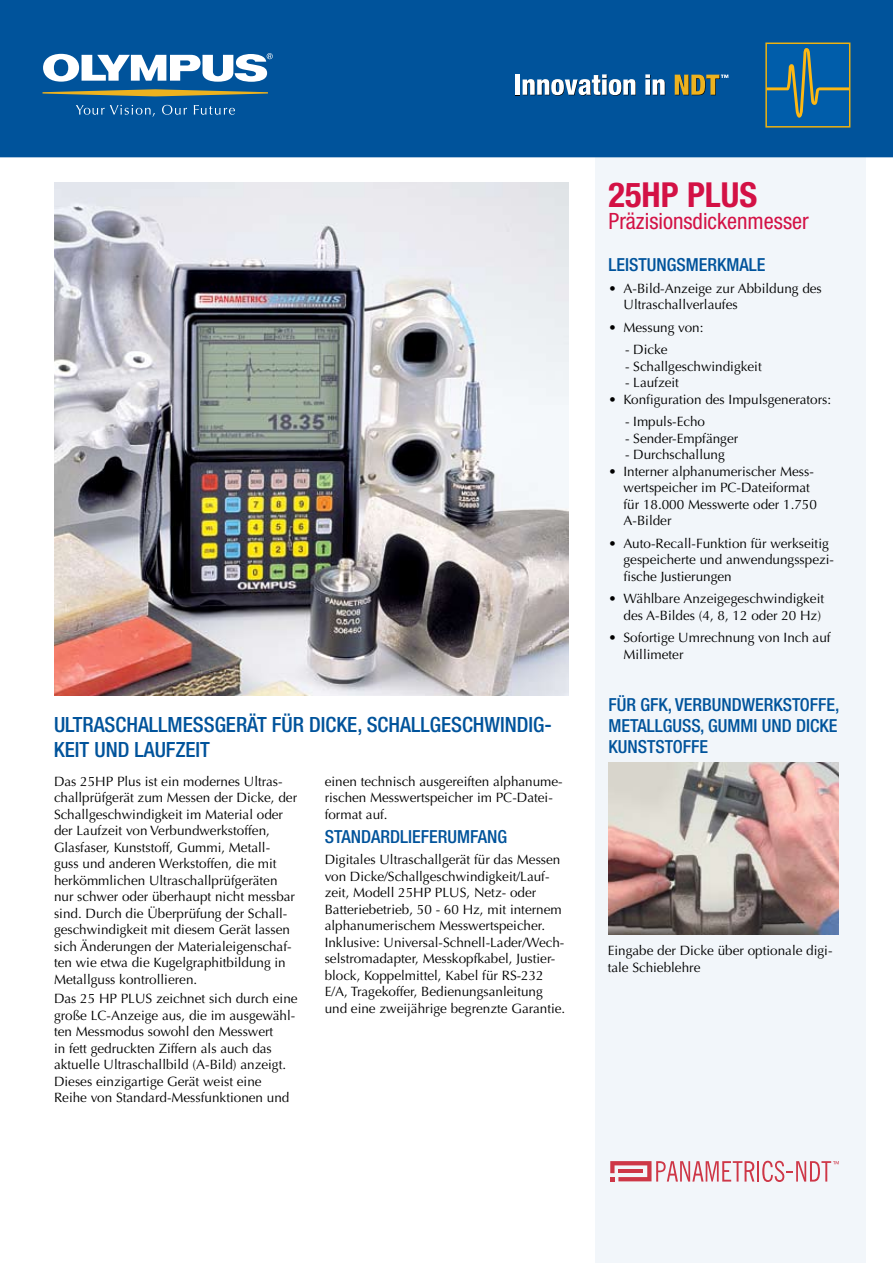
<style>
.page{position:relative;width:893px;height:1263px;background:#fff}
.page>*{position:absolute;margin:0;border:0;box-sizing:border-box;transform-origin:0 0}
.t1{font:700 condensed 34.5px "Helvetica Neue LT Std";color:#d31145}
.t2{font:condensed 22.5px "Helvetica Neue LT Std";color:#d31145}
.t3{font:500 condensed 21px/25.2px "Helvetica Neue LT Std";color:#00539b}
.t4{font:500 condensed 18px/21px "Helvetica Neue LT Std";color:#00539b;text-align:justify}
.t5{font:13.5px/16.5px "Optima LT Std";color:#000}
</style>
<div class="page">
<img style="left:54px;top:182px;width:514px;height:514px">
<div style="left:595px;top:157px;width:271px;height:1106px;background:#f2f6fa"></div>
<div style="left:0;top:0;width:893px;height:157px;background:#00539b"></div>
<div style="left:766px;top:43px;width:84px;height:84px;background:#005daa"></div>
<svg style="left:768px;top:48px;width:79px;height:70px"></svg>
<div style="left:765px;top:43px;width:85px;height:85px;border:2px solid #eeb211"></div>
<svg style="left:43px;top:89px;width:225px;height:7px"></svg>
<svg style="left:43px;top:53px;width:230px;height:29px"></svg>
<svg style="left:76px;top:105px;width:79px;height:12px"></svg>
<svg style="left:162px;top:105px;width:25px;height:10px"></svg>
<svg style="left:194px;top:105px;width:41px;height:10px"></svg>
<div style="left:515px;top:75px;width:5px;height:20px;background:#fff"></div>
<svg style="left:523px;top:74px;width:113px;height:22px"></svg>
<svg style="left:645px;top:74px;width:20px;height:21px"></svg>
<svg style="left:675px;top:75px;width:53px;height:20px"></svg>
<hr style="left:757px;top:1161px;width:2px;height:20px;background:#ce3747">
<svg style="left:762px;top:1161px;width:77px;height:21px"></svg>
<svg style="left:610px;top:1161px;width:144px;height:20px"></svg>
<hr style="left:618px;top:1169px;width:25px;height:4px;background:#ce3747">
<img style="left:608px;top:763px;width:231px;height:171px">
<h3 class="t3" style="left:54px;top:711px;width:499px">ULTRASCHALLMESSGERÄT FÜR DICKE, SCHALLGESCHWINDIG-<br>KEIT UND LAUFZEIT</h3>
<p class="t5" style="left:54px;top:773px;width:245px">Das 25HP Plus ist ein modernes Ultras&shy;challprüfgerät zum Messen der Dicke, der Schallgeschwindigkeit im Material oder der Laufzeit von Verbundwerkstoffen, Glasfaser, Kunststoff, Gummi, Metall&shy;guss und anderen Werkstoffen, die mit herkömmlichen Ultraschallprüfgeräten nur schwer oder überhaupt nicht messbar sind. Durch die Überprüfung der Schall&shy;geschwindigkeit mit diesem Gerät lassen sich Änderungen der Materialeigenschaf&shy;ten wie etwa die Kugelgraphitbildung in Metallguss kontrollieren.</p>
<p class="t5" style="left:54px;top:990px;width:245px">Das 25 HP PLUS zeichnet sich durch eine große LC-Anzeige aus, die im ausgewähl&shy;ten Messmodus sowohl den Messwert<br>in fett gedruckten Ziffern als auch das aktuelle Ultraschallbild (A-Bild) anzeigt.<br>Dieses einzigartige Gerät weist eine Reihe von Standard-Messfunktionen und</p>
<p class="t5" style="left:325px;top:773px;width:240px">einen technisch ausgereiften alphanume&shy;rischen Messwertspeicher im PC-Datei&shy;format auf.</p>
<h3 class="t4" style="left:325px;top:825px;width:184px">STANDARDLIEFERUMFANG</h3>
<p class="t5" style="left:325px;top:852px;width:242px">Digitales Ultraschallgerät für das Messen von Dicke/Schallgeschwindigkeit/Lauf&shy;zeit, Modell 25HP PLUS, Netz- oder Batteriebetrieb, 50 - 60 Hz, mit internem alphanumerischem Messwertspeicher.<br>Inklusive: Universal-Schnell-Lader/Wech&shy;selstromadapter, Messkopfkabel, Justier&shy;block, Koppelmittel, Kabel für RS-232<br>E/A, Tragekoffer, Bedienungsanleitung und eine zweijährige begrenzte Garantie.</p>
<h1 class="t1" style="left:608px;top:174px;width:150px">25HP PLUS</h1>
<h2 class="t2" style="left:608px;top:208px;width:202px">Präzisionsdickenmesser</h2>
<h3 class="t4" style="left:608px;top:254px;width:79px">LEISTUNGSMERKMALE</h3>
<p class="t5" style="left:623px;top:280px;width:200px;text-indent:-15px">• A-Bild-Anzeige zur Abbildung des<br>Ultraschallverlaufes</p>
<p class="t5" style="left:608px;top:319px;width:97px">• Messung von:</p>
<p class="t5" style="left:625px;top:341px;width:44px">- Dicke</p>
<p class="t5" style="left:625px;top:358px;width:138px">- Schallgeschwindigkeit</p>
<p class="t5" style="left:625px;top:374px;width:56px">- Laufzeit</p>
<p class="t5" style="left:608px;top:391px;width:224px">• Konfiguration des Impulsgenerators:</p>
<p class="t5" style="left:625px;top:413px;width:82px">- Impuls-Echo</p>
<p class="t5" style="left:625px;top:430px;width:115px">- Sender-Empfänger</p>
<p class="t5" style="left:625px;top:446px;width:101px">- Durchschallung</p>
<p class="t5" style="left:623px;top:463px;width:195px;text-indent:-15px">• Interner alphanumerischer Mess&shy;wertspeicher im PC-Dateiformat für 18.000 Messwerte oder 1.750<br>A-Bilder</p>
<p class="t5" style="left:623px;top:535px;width:212px;text-indent:-15px">• Auto-Recall-Funktion für werkseitig gespeicherte und anwendungsspezi&shy;fische Justierungen</p>
<p class="t5" style="left:608px;top:590px;width:217px;text-align:right">• Wählbare Anzeigegeschwindigkeit des A-Bildes (4, 8, 12 oder 20 Hz)</p>
<p class="t5" style="left:623px;top:629px;width:209px;text-indent:-15px">• Sofortige Umrechnung von Inch auf<br>Millimeter</p>
<h3 class="t4" style="left:608px;top:694px;width:233px">FÜR GFK, VERBUNDWERKSTOFFE, METALLGUSS, GUMMI UND DICKE KUNSTSTOFFE</h3>
<p class="t5" style="left:608px;top:942px;width:226px">Eingabe der Dicke über optionale digi&shy;tale Schieblehre</p>
</div>
